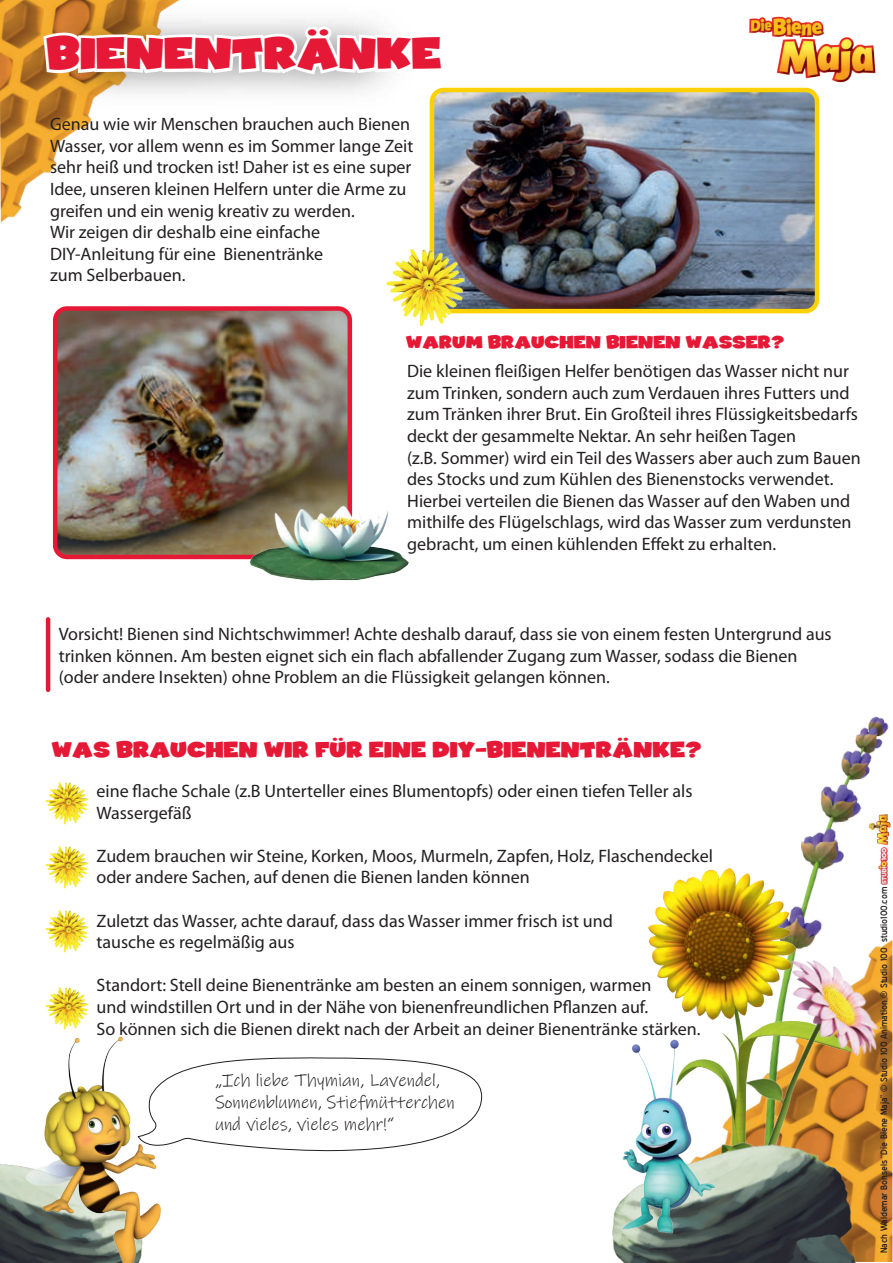
<style>
.page{position:relative;width:893px;height:1263px;background:#fff}
.page>*{position:absolute;margin:0;border:0;box-sizing:border-box;transform-origin:0 0}
.t1{font:900 45px "Coop";color:#e51836}
.t2{font:900 22.5px "Coop";color:#e51836}
.t3{font:18px/21.6px "Myriad Pro";color:#231f20}
.t4{font:18px/21.6px "Ink Free";color:#231f20}
.t5{font:900 18px "Coop";color:#e51836}
.t6{font:9px "Blue Highway";color:#231f20}
</style>
<div class="page">
<img style="left:0;top:0;width:92px;height:355px">
<img style="left:33px;top:0;width:397px;height:120px">
<svg style="left:40px;top:22px;width:390px;height:56px"></svg>
<img style="left:45px;top:782px;width:44px;height:42px">
<img style="left:45px;top:824px;width:44px;height:64px">
<img style="left:45px;top:888px;width:44px;height:126px">
<img style="left:805px;top:716px;width:84px;height:122px">
<img style="left:801px;top:838px;width:43px;height:25px">
<img style="left:648px;top:863px;width:245px;height:255px">
<img style="left:613px;top:1118px;width:280px;height:145px">
<img style="left:869px;top:860px;width:24px;height:28px">
<img style="left:860px;top:799px;width:31px;height:61px">
<img style="left:0;top:1014px;width:161px;height:249px">
<img style="left:435px;top:93px;width:382px;height:218px">
<div style="left:430px;top:88px;width:389px;height:225px;border:4px solid #fed105;border-radius:12px"></div>
<img style="left:386px;top:209px;width:91px;height:117px">
<img style="left:55px;top:308px;width:292px;height:246px">
<div style="left:53px;top:306px;width:299px;height:253px;border:4px solid #e51836;border-radius:12px"></div>
<img style="left:217px;top:329px;width:192px;height:252px">
<img style="left:721px;top:16px;width:155px;height:105px">
<hr style="left:46px;top:619px;width:4px;height:71px;background:#e51836">
<img style="left:612px;top:1032px;width:110px;height:210px">
<svg style="left:138px;top:1057px;width:344px;height:97px"></svg>
<h1 class="t1" style="left:46px;top:30px;width:397px">BIENENTRÄNKE</h1>
<p class="t3" style="left:50px;top:115px;width:365px">Genau wie wir Menschen brauchen auch Bienen Wasser, vor allem wenn es im Sommer lange Zeit sehr heiß und trocken ist! Daher ist es eine super Idee, unseren kleinen Helfern unter die Arme zu greifen und ein wenig kreativ zu werden.<br>Wir zeigen dir deshalb eine einfache DIY-Anleitung für eine Bienentränke<br>zum Selberbauen.</p>
<p class="t5" style="left:406px;top:333px;width:380px">WARUM BRAUCHEN BIENEN WASSER?</p>
<p class="t3" style="left:407px;top:362px;width:455px">Die kleinen fleißigen Helfer benötigen das Wasser nicht nur zum Trinken, sondern auch zum Verdauen ihres Futters und zum Tränken ihrer Brut. Ein Großteil ihres Flüssigkeitsbedarfs deckt der gesammelte Nektar. An sehr heißen Tagen<br>(z.B. Sommer) wird ein Teil des Wassers aber auch zum Bauen des Stocks und zum Kühlen des Bienenstocks verwendet.<br>Hierbei verteilen die Bienen das Wasser auf den Waben und mithilfe des Flügelschlags, wird das Wasser zum verdunsten gebracht, um einen kühlenden Effekt zu erhalten.</p>
<p class="t3" style="left:59px;top:624px;width:774px">Vorsicht! Bienen sind Nichtschwimmer! Achte deshalb darauf, dass sie von einem festen Untergrund aus trinken können. Am besten eignet sich ein flach abfallender Zugang zum Wasser, sodass die Bienen (oder andere Insekten) ohne Problem an die Flüssigkeit gelangen können.</p>
<p class="t2" style="left:52px;top:738px;width:651px">WAS BRAUCHEN WIR FÜR EINE DIY-BIENENTRÄNKE?</p>
<p class="t3" style="left:97px;top:782px;width:597px">eine flache Schale (z.B Unterteller eines Blumentopfs) oder einen tiefen Teller als<br>Wassergefäß</p>
<p class="t3" style="left:97px;top:846px;width:618px">Zudem brauchen wir Steine, Korken, Moos, Murmeln, Zapfen, Holz, Flaschendeckel oder andere Sachen, auf denen die Bienen landen können</p>
<p class="t3" style="left:97px;top:911px;width:518px">Zuletzt das Wasser, achte darauf, dass das Wasser immer frisch ist und tausche es regelmäßig aus</p>
<p class="t3" style="left:97px;top:976px;width:606px">Standort: Stell deine Bienentränke am besten an einem sonnigen, warmen<br>und windstillen Ort und in der Nähe von bienenfreundlichen Pflanzen auf.<br>So können sich die Bienen direkt nach der Arbeit an deiner Bienentränke stärken.</p>
<p class="t4" style="left:215px;top:1071px;width:241px">„Ich liebe Thymian, Lavendel,<br>Sonnenblumen, Stiefmütterchen und vieles, vieles mehr!“</p>
<p class="t6" style="left:880px;top:1253px;width:368px;rotate:-90deg">Nach Waldemar Bonsels “Die Biene Maja” © Studio 100 Animation ® Studio 100 studio100.com</p>
</div>
